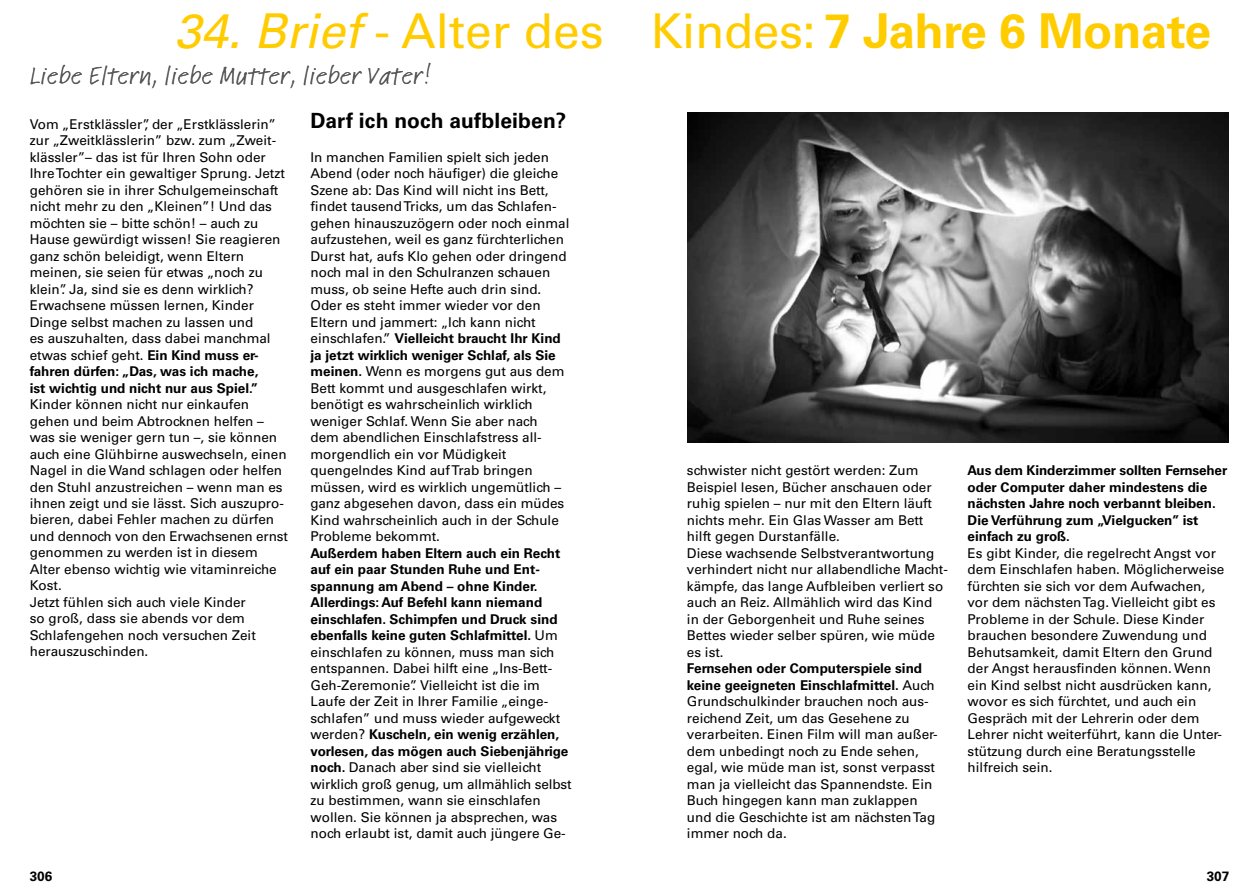
<style>
.page{position:relative;width:1259px;height:893px;background:#fff}
.page>*{position:absolute;margin:0;border:0;box-sizing:border-box;transform-origin:0 0}
.t1{font:48px "Univers";color:#fc0}
.t2{font:27px "Linotype Feltpen";color:#58585a}
.t3{font:700 21px "Univers";letter-spacing:.005em;color:#000}
.t4{font:13.5px/16.5px "Univers";color:#000}
.t5{font:700 13.5px "Univers";color:#000}
.s1{font-style:italic}
.s2{font-weight:700}
</style>
<div class="page">
<img style="left:687px;top:112px;width:541px;height:330px">
<h1 class="t1" style="left:174px;top:2px;width:1038px"><span class="s1">34. Brief</span> - Alter des Kindes: <span class="s2">7 Jahre 6 Monate</span></h1>
<h2 class="t2" style="left:30px;top:58px;width:402px">Liebe Eltern, liebe Mutter, lieber Vater!</h2>
<p class="t4" style="left:30px;top:116px;width:260px">Vom „Erstklässler”, der „Erstklässlerin” zur „Zweitklässlerin” bzw. zum „Zweit&shy;klässler”– das ist für Ihren Sohn oder Ihre Tochter ein gewaltiger Sprung. Jetzt gehören sie in ihrer Schulgemeinschaft nicht mehr zu den „Kleinen”! Und das möchten sie – bitte schön! – auch zu Hause gewürdigt wissen! Sie reagieren ganz schön beleidigt, wenn Eltern meinen, sie seien für etwas „noch zu klein”. Ja, sind sie es denn wirklich?<br>Erwachsene müssen lernen, Kinder Dinge selbst machen zu lassen und<br>es auszuhalten, dass dabei manchmal etwas schief geht. <span class="s2">Ein Kind muss er&shy;fahren dürfen: „Das, was ich mache,<br>ist wichtig und nicht nur aus Spiel.” </span>Kinder können nicht nur einkaufen gehen und beim Abtrocknen helfen – was sie weniger gern tun –, sie können auch eine Glühbirne auswechseln, einen Nagel in die Wand schlagen oder helfen den Stuhl anzustreichen – wenn man es ihnen zeigt und sie lässt. Sich auszupro&shy;bieren, dabei Fehler machen zu dürfen und dennoch von den Erwachsenen ernst genommen zu werden ist in diesem Alter ebenso wichtig wie vitaminreiche Kost.<br>Jetzt fühlen sich auch viele Kinder<br>so groß, dass sie abends vor dem Schlafengehen noch versuchen Zeit herauszuschinden.</p>
<h3 class="t3" style="left:310px;top:108px;width:257px">Darf ich noch aufbleiben?</h3>
<p class="t4" style="left:310px;top:149px;width:263px">In manchen Familien spielt sich jeden Abend (oder noch häufiger) die gleiche Szene ab: Das Kind will nicht ins Bett, findet tausend Tricks, um das Schlafen&shy;gehen hinauszuzögern oder noch einmal aufzustehen, weil es ganz fürchterlichen Durst hat, aufs Klo gehen oder dringend noch mal in den Schulranzen schauen muss, ob seine Hefte auch drin sind.<br>Oder es steht immer wieder vor den Eltern und jammert: „Ich kann nicht einschlafen.” <span class="s2">Vielleicht braucht Ihr Kind ja jetzt wirklich weniger Schlaf, als Sie meinen.</span> Wenn es morgens gut aus dem Bett kommt und ausgeschlafen wirkt, benötigt es wahrscheinlich wirklich weniger Schlaf. Wenn Sie aber nach<br>dem abendlichen Einschlafstress all&shy;morgendlich ein vor Müdigkeit quengelndes Kind auf Trab bringen müssen, wird es wirklich ungemütlich – ganz abgesehen davon, dass ein müdes Kind wahrscheinlich auch in der Schule Probleme bekommt.<br><span class="s2">Außerdem haben Eltern auch ein Recht auf ein paar Stunden Ruhe und Ent&shy;spannung am Abend – ohne Kinder.<br>Allerdings: Auf Befehl kann niemand einschlafen. Schimpfen und Druck sind ebenfalls keine guten Schlafmittel.</span> Um einschlafen zu können, muss man sich entspannen. Dabei hilft eine „Ins-Bett-Geh-Zeremonie”. Vielleicht ist die im Laufe der Zeit in Ihrer Familie „einge&shy;schlafen” und muss wieder aufgeweckt werden? <span class="s2">Kuscheln, ein wenig erzählen, vorlesen, das mögen auch Siebenjährige noch.</span> Danach aber sind sie vielleicht wirklich groß genug, um allmählich selbst zu bestimmen, wann sie einschlafen wollen. Sie können ja absprechen, was noch erlaubt ist, damit auch jüngere Ge-</p>
<p class="t4" style="left:687px;top:462px;width:262px">schwister nicht gestört werden: Zum Beispiel lesen, Bücher anschauen oder ruhig spielen – nur mit den Eltern läuft nichts mehr. Ein Glas Wasser am Bett hilft gegen Durstanfälle.<br>Diese wachsende Selbstverantwortung verhindert nicht nur allabendliche Macht&shy;kämpfe, das lange Aufbleiben verliert so auch an Reiz. Allmählich wird das Kind in der Geborgenheit und Ruhe seines Bettes wieder selber spüren, wie müde es ist.<br><span class="s2">Fernsehen oder Computerspiele sind keine geeigneten Einschlafmittel.</span> Auch Grundschulkinder brauchen noch aus&shy;reichend Zeit, um das Gesehene zu verarbeiten. Einen Film will man außer&shy;dem unbedingt noch zu Ende sehen, egal, wie müde man ist, sonst verpasst man ja vielleicht das Spannendste. Ein Buch hingegen kann man zuklappen<br>und die Geschichte ist am nächsten Tag immer noch da.</p>
<p class="t4" style="left:967px;top:462px;width:261px"><span class="s2">Aus dem Kinderzimmer sollten Fernseher oder Computer daher mindestens die nächsten Jahre noch verbannt bleiben.<br>Die Verführung zum „Vielgucken” ist einfach zu groß.<br></span>Es gibt Kinder, die regelrecht Angst vor dem Einschlafen haben. Möglicherweise fürchten sie sich vor dem Aufwachen, vor dem nächsten Tag. Vielleicht gibt es Probleme in der Schule. Diese Kinder brauchen besondere Zuwendung und Behutsamkeit, damit Eltern den Grund der Angst herausfinden können. Wenn ein Kind selbst nicht ausdrücken kann, wovor es sich fürchtet, und auch ein Gespräch mit der Lehrerin oder dem Lehrer nicht weiterführt, kann die Unter&shy;stützung durch eine Beratungsstelle hilfreich sein.</p>
<p class="t5" style="left:30px;top:869px;width:24px">306</p>
<p class="t5" style="left:1206px;top:869px;width:24px">307</p>
</div>
